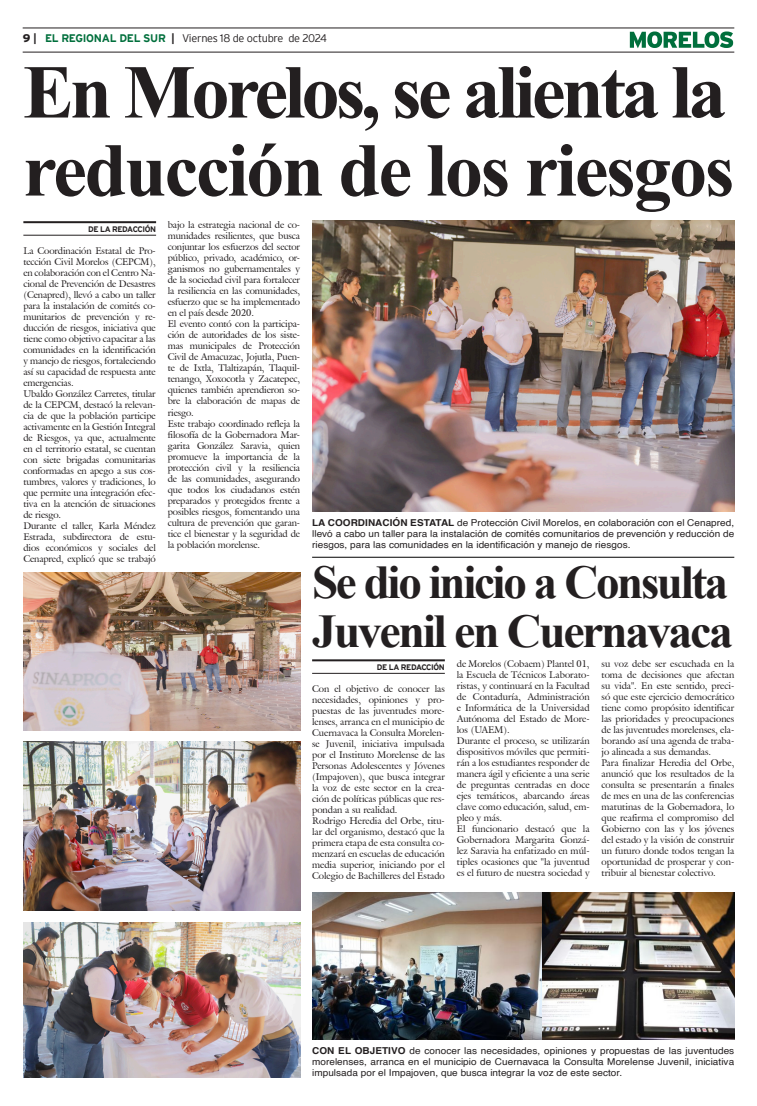
<style>
.page{position:relative;width:757px;height:1106px;background:#fff}
.page>*{position:absolute;margin:0;border:0;box-sizing:border-box;transform-origin:0 0}
.Cabeza_01{font:700 76px "Times New Roman";letter-spacing:-.04em;color:#231f20}
.Cabeza_02{font:700 47px "Times New Roman";letter-spacing:-.05em;color:#231f20}
.t1{font:300 11px "Interstate";letter-spacing:-.025em;color:#231f20}
.t2{font:9.5px/11px "Galliard IT Cby BT";color:#231f20;text-align:justify}
.Pie_de_foto{font:9.5px/11px "Helvetica";letter-spacing:.005em;color:#231f20;text-align:justify;scale:1.05 1}
.t3{font:700 8px "Interstate";letter-spacing:-.05em;color:#231f20}
.s1{font-weight:900}
.s2{font-weight:700}
.s3{font-weight:700;color:#006f3c}
</style>
<div class="page">
<hr style="left:23px;top:28px;width:711px;height:1px;background:#231f20">
<hr style="left:23px;top:52px;width:711px;height:1px;background:#231f20">
<svg style="left:630px;top:31px;width:103px;height:17px"></svg>
<hr style="left:23px;top:221px;width:133px;height:2px;background:#231f20">
<hr style="left:23px;top:235px;width:133px;height:1px;background:#231f20">
<hr style="left:312px;top:659px;width:133px;height:2px;background:#231f20">
<hr style="left:312px;top:673px;width:133px;height:1px;background:#231f20">
<hr style="left:312px;top:557px;width:422px;height:1px;background:#000">
<img style="left:312px;top:220px;width:422px;height:292px">
<img style="left:23px;top:573px;width:277px;height:157px">
<img style="left:23px;top:741px;width:277px;height:169px">
<img style="left:23px;top:922px;width:277px;height:155px">
<img style="left:312px;top:892px;width:422px;height:147px">
<p class="t1" style="left:23px;top:32px;width:305px"><span class="s1">9</span> <span class="s2">|</span> <span class="s3">EL REGIONAL DEL SUR</span> <span class="s2">|</span> Viernes 18 de octubre de 2024</p>
<p class="Cabeza_01" style="left:23px;top:37px;width:705px">En Morelos, se alienta la</p>
<p class="Cabeza_01" style="left:23px;top:115px;width:713px">reducción de los riesgos</p>
<p class="t3" style="left:88px;top:224px;width:69px">DE LA REDACCIÓN</p>
<p class="t2" style="left:168px;top:219px;width:134px">bajo la estrategia nacional de co&shy;munidades resilientes, que busca conjuntar los esfuerzos del sector público, privado, académico, or&shy;ganismos no gubernamentales y de la sociedad civil para fortalecer la resiliencia en las comunidades, esfuerzo que se ha implementado en el país desde 2020.</p>
<p class="t2" style="left:168px;top:318px;width:134px">El evento contó con la participa&shy;ción de autoridades de los siste&shy;mas municipales de Protección Civil de Amacuzac, Jojutla, Puen&shy;te de Ixtla, Tlaltizapán, Tlaquil&shy;tenango, Xoxocotla y Zacatepec, quienes también aprendieron so&shy;bre la elaboración de mapas de riesgo.</p>
<p class="t2" style="left:168px;top:417px;width:134px">Este trabajo coordinado refleja la filosofía de la Gobernadora Mar&shy;garita González Saravia, quien promueve la importancia de la protección civil y la resiliencia de las comunidades, asegurando que todos los ciudadanos estén preparados y protegidos frente a posibles riesgos, fomentando una cultura de prevención que garan&shy;tice el bienestar y la seguridad de la población morelense.</p>
<p class="t2" style="left:23px;top:245px;width:134px">La Coordinación Estatal de Pro&shy;tección Civil Morelos (CEPCM), en colaboración con el Centro Na&shy;cional de Prevención de Desastres (Cenapred), llevó a cabo un taller para la instalación de comités co&shy;munitarios de prevención y re&shy;ducción de riesgos, iniciativa que tiene como objetivo capacitar a las comunidades en la identificación y manejo de riesgos, fortaleciendo así su capacidad de respuesta ante emergencias.</p>
<p class="t2" style="left:23px;top:388px;width:134px">Ubaldo González Carretes, titular de la CEPCM, destacó la relevan&shy;cia de que la población participe activamente en la Gestión Integral de Riesgos, ya que, actualmente en el territorio estatal, se cuentan con siete brigadas comunitarias conformadas en apego a sus cos&shy;tumbres, valores y tradiciones, lo que permite una integración efec&shy;tiva en la atención de situaciones de riesgo.</p>
<p class="t2" style="left:23px;top:520px;width:134px">Durante el taller, Karla Méndez Estrada, subdirectora de estu&shy;dios económicos y sociales del Cenapred, explicó que se trabajó</p>
<p class="Pie_de_foto" style="left:312px;top:517px;width:403px"><span class="s2">LA COORDINACIÓN ESTATAL</span> de Protección Civil Morelos, en colaboración con el Cenapred, llevó a cabo un taller para la instalación de comités comunitarios de prevención y reducción de riesgos, para las comunidades en la identificación y manejo de riesgos.</p>
<p class="Cabeza_02" style="left:312px;top:548px;width:418px">Se dio inicio a Consulta</p>
<p class="Cabeza_02" style="left:312px;top:597px;width:422px">Juvenil en Cuernavaca</p>
<p class="t3" style="left:377px;top:662px;width:69px">DE LA REDACCIÓN</p>
<p class="t2" style="left:457px;top:657px;width:134px">de Morelos (Cobaem) Plantel 01, la Escuela de Técnicos Laborato&shy;ristas, y continuará en la Facultad de Contaduría, Administración e Informática de la Universidad Autónoma del Estado de More&shy;los (UAEM).</p>
<p class="t2" style="left:457px;top:734px;width:134px">Durante el proceso, se utilizarán dispositivos móviles que permiti&shy;rán a los estudiantes responder de manera ágil y eficiente a una serie de preguntas centradas en doce ejes temáticos, abarcando áreas clave como educación, salud, em&shy;pleo y más.</p>
<p class="t2" style="left:457px;top:822px;width:134px">El funcionario destacó que la Gobernadora Margarita Gonzá&shy;lez Saravia ha enfatizado en múl&shy;tiples ocasiones que "la juventud es el futuro de nuestra sociedad y</p>
<p class="t2" style="left:601px;top:657px;width:134px">su voz debe ser escuchada en la toma de decisiones que afectan su vida". En este sentido, preci&shy;só que este ejercicio democrático tiene como propósito identificar las prioridades y preocupaciones de las juventudes morelenses, ela&shy;borando así una agenda de traba&shy;jo alineada a sus demandas.</p>
<p class="t2" style="left:601px;top:756px;width:134px">Para finalizar Heredia del Orbe, anunció que los resultados de la consulta se presentarán a finales de mes en una de las conferencias matutinas de la Gobernadora, lo que reafirma el compromiso del Gobierno con las y los jóvenes del estado y la visión de construir un futuro donde todos tengan la oportunidad de prosperar y con&shy;tribuir al bienestar colectivo.</p>
<p class="t2" style="left:312px;top:683px;width:134px">Con el objetivo de conocer las necesidades, opiniones y pro&shy;puestas de las juventudes more&shy;lenses, arranca en el municipio de Cuernavaca la Consulta Morelen&shy;se Juvenil, iniciativa impulsada por el Instituto Morelense de las Personas Adolescentes y Jóvenes (Impajoven), que busca integrar la voz de este sector en la crea&shy;ción de políticas públicas que res&shy;pondan a su realidad.</p>
<p class="t2" style="left:312px;top:815px;width:134px">Rodrigo Heredia del Orbe, titu&shy;lar del organismo, destacó que la primera etapa de esta consulta co&shy;menzará en escuelas de educación media superior, iniciando por el Colegio de Bachilleres del Estado</p>
<p class="Pie_de_foto" style="left:312px;top:1045px;width:403px"><span class="s2">CON EL OBJETIVO</span> de conocer las necesidades, opiniones y propuestas de las juventudes morelenses, arranca en el municipio de Cuernavaca la Consulta Morelense Juvenil, iniciativa impulsada por el Impajoven, que busca integrar la voz de este sector.</p>
</div>
